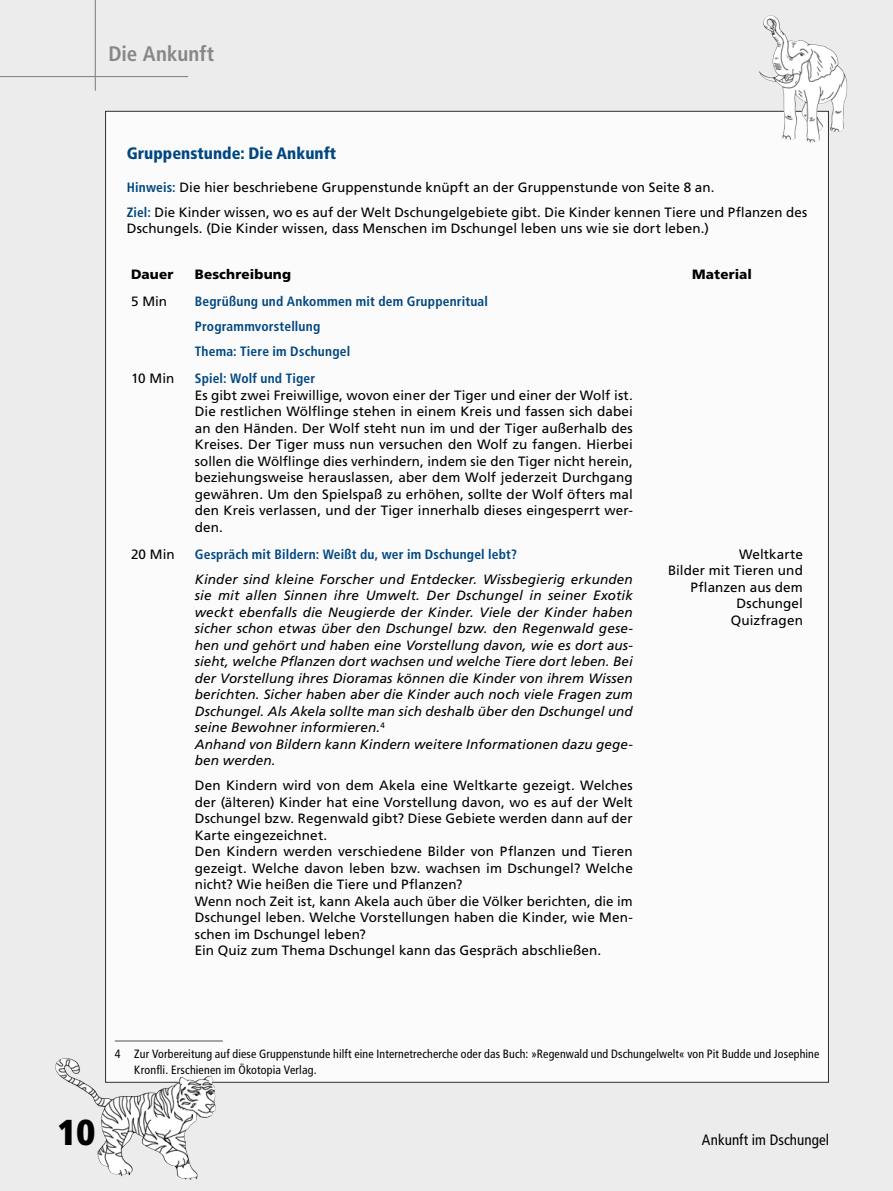
<style>
.page{position:relative;width:893px;height:1191px;background:#ececed}
.page>*{position:absolute;margin:0;border:0;box-sizing:border-box;transform-origin:0 0}
.t1{font:900 condensed 36px "Frutiger LT Std";color:#000}
.t2{font:700 condensed 21px "Frutiger LT Std";letter-spacing:.005em;color:#878786}
._3_blau{font:900 condensed 16.5px "Frutiger LT Std";color:#004782}
.t3{font:condensed 15px "Frutiger LT Std";letter-spacing:.005em;color:#000}
._5_Text{font:13.5px/16.5px "Frutiger LT Std";letter-spacing:.01em;color:#000;text-align:justify}
._7_Text_plus1_1{font:italic 13.5px/16.5px "Frutiger LT Std";letter-spacing:.005em;color:#000;text-align:justify}
._7_Text_plus1_1-2{font:13.5px/16.5px "Frutiger LT Std";letter-spacing:.01em;color:#000}
._5_Text-2{font:700 condensed 13.5px "Frutiger LT Std";letter-spacing:.015em;color:#004782}
._5_Text-3{font:italic 13.5px/16.5px "Frutiger LT Std";letter-spacing:.01em;color:#000}
._7_Text_plus1_1-3{font:700 condensed 13.5px "Frutiger LT Std";letter-spacing:.015em;color:#004782}
._5_Text-4{font:900 13.5px "Frutiger LT Std";letter-spacing:.01em;color:#000}
.Fussnotentext{font:condensed 12px/16.5px "Frutiger LT Std";letter-spacing:.01em;color:#000}
.s1{font-weight:700;font-stretch:condensed;color:#004782}
</style>
<div class="page">
<hr style="left:0;top:76px;width:188px;height:1px;background:#878786">
<hr style="left:95px;top:0;width:1px;height:91px;background:#878786">
<div style="left:106px;top:111px;width:722px;height:971px;background:#fff"></div>
<img style="left:763px;top:15px;width:8px;height:16px">
<img style="left:55px;top:1058px;width:10px;height:21px">
<hr style="left:115px;top:1040px;width:108px;height:1px;background:#878786">
<h2 class="t2" style="left:108px;top:41px;width:107px">Die Ankunft</h2>
<p class="_3_blau" style="left:127px;top:143px;width:211px">Gruppenstunde: Die Ankunft</p>
<p class="_5_Text" style="left:127px;top:179px;width:589px"><span class="s1">Hinweis:</span> Die hier beschriebene Gruppenstunde knüpft an der Gruppenstunde von Seite 8 an.</p>
<p class="_7_Text_plus1_1-2" style="left:127px;top:204px;width:682px"><span class="s1">Ziel:</span> Die Kinder wissen, wo es auf der Welt Dschungelgebiete gibt. Die Kinder kennen Tiere und Pflanzen des<br>Dschungels. (Die Kinder wissen, dass Menschen im Dschungel leben uns wie sie dort leben.)</p>
<p class="_5_Text-4" style="left:131px;top:266px;width:44px">Dauer</p>
<p class="_5_Text-4" style="left:195px;top:266px;width:98px">Beschreibung</p>
<p class="_5_Text-4" style="left:692px;top:266px;width:61px">Material</p>
<p class="_5_Text" style="left:131px;top:293px;width:38px">5 Min</p>
<p class="_5_Text-2" style="left:195px;top:293px;width:295px">Begrüßung und Ankommen mit dem Gruppenritual</p>
<p class="_7_Text_plus1_1-3" style="left:195px;top:318px;width:127px">Programmvorstellung</p>
<p class="_7_Text_plus1_1-3" style="left:195px;top:343px;width:157px">Thema: Tiere im Dschungel</p>
<p class="_5_Text" style="left:131px;top:370px;width:45px">10 Min</p>
<p class="_5_Text-2" style="left:195px;top:370px;width:122px">Spiel: Wolf und Tiger</p>
<p class="_5_Text" style="left:195px;top:387px;width:439px">Es gibt zwei Freiwillige, wovon einer der Tiger und einer der Wolf ist.<br>Die restlichen Wölflinge stehen in einem Kreis und fassen sich dabei an den Händen. Der Wolf steht nun im und der Tiger außerhalb des Kreises. Der Tiger muss nun versuchen den Wolf zu fangen. Hierbei sollen die Wölflinge dies verhindern, indem sie den Tiger nicht herein, beziehungsweise herauslassen, aber dem Wolf jederzeit Durchgang gewähren. Um den Spielspaß zu erhöhen, sollte der Wolf öfters mal den Kreis verlassen, und der Tiger innerhalb dieses eingesperrt wer&shy;den.</p>
<p class="_5_Text" style="left:131px;top:546px;width:45px">20 Min</p>
<p class="_5_Text-2" style="left:195px;top:546px;width:324px">Gespräch mit Bildern: Weißt du, wer im Dschungel lebt?</p>
<p class="_7_Text_plus1_1" style="left:195px;top:571px;width:440px">Kinder sind kleine Forscher und Entdecker. Wissbegierig erkunden sie mit allen Sinnen ihre Umwelt. Der Dschungel in seiner Exotik weckt ebenfalls die Neugierde der Kinder. Viele der Kinder haben sicher schon etwas über den Dschungel bzw. den Regenwald gese&shy;hen und gehört und haben eine Vorstellung davon, wie es dort aus&shy;sieht, welche Pflanzen dort wachsen und welche Tiere dort leben. Bei der Vorstellung ihres Dioramas können die Kinder von ihrem Wissen berichten. Sicher haben aber die Kinder auch noch viele Fragen zum Dschungel. Als Akela sollte man sich deshalb über den Dschungel und seine Bewohner informieren.<sup>4</sup></p>
<p class="_5_Text-3" style="left:195px;top:736px;width:439px">Anhand von Bildern kann Kindern weitere Informationen dazu gege&shy;ben werden.</p>
<p class="_7_Text_plus1_1-2" style="left:195px;top:777px;width:440px;text-align:justify">Den Kindern wird von dem Akela eine Weltkarte gezeigt. Welches der (älteren) Kinder hat eine Vorstellung davon, wo es auf der Welt Dschungel bzw. Regenwald gibt? Diese Gebiete werden dann auf der Karte eingezeichnet.</p>
<p class="_5_Text" style="left:195px;top:843px;width:439px">Den Kindern werden verschiedene Bilder von Pflanzen und Tieren gezeigt. Welche davon leben bzw. wachsen im Dschungel? Welche nicht? Wie heißen die Tiere und Pflanzen?</p>
<p class="_5_Text" style="left:195px;top:893px;width:439px">Wenn noch Zeit ist, kann Akela auch über die Völker berichten, die im Dschungel leben. Welche Vorstellungen haben die Kinder, wie Men&shy;schen im Dschungel leben?</p>
<p class="_5_Text" style="left:195px;top:942px;width:408px">Ein Quiz zum Thema Dschungel kann das Gespräch abschließen.</p>
<p class="_5_Text" style="left:739px;top:546px;width:65px">Weltkarte</p>
<p class="_5_Text" style="left:668px;top:562px;width:136px;text-align:right">Bilder mit Tieren und<br>Pflanzen aus dem<br>Dschungel</p>
<p class="_5_Text" style="left:731px;top:612px;width:74px">Quizfragen</p>
<h1 class="t1" style="left:58px;top:1110px;width:39px">10</h1>
<p class="Fussnotentext" style="left:134px;top:1045px;width:687px;text-indent:-20px">4 Zur Vorbereitung auf diese Gruppenstunde hilft eine Internetrecherche oder das Buch: »Regenwald und Dschungelwelt« von Pit Budde und Josephine<br>Kronfli. Erschienen im Ökotopia Verlag.</p>
<p class="t3" style="left:702px;top:1131px;width:129px">Ankunft im Dschungel</p>
</div>
